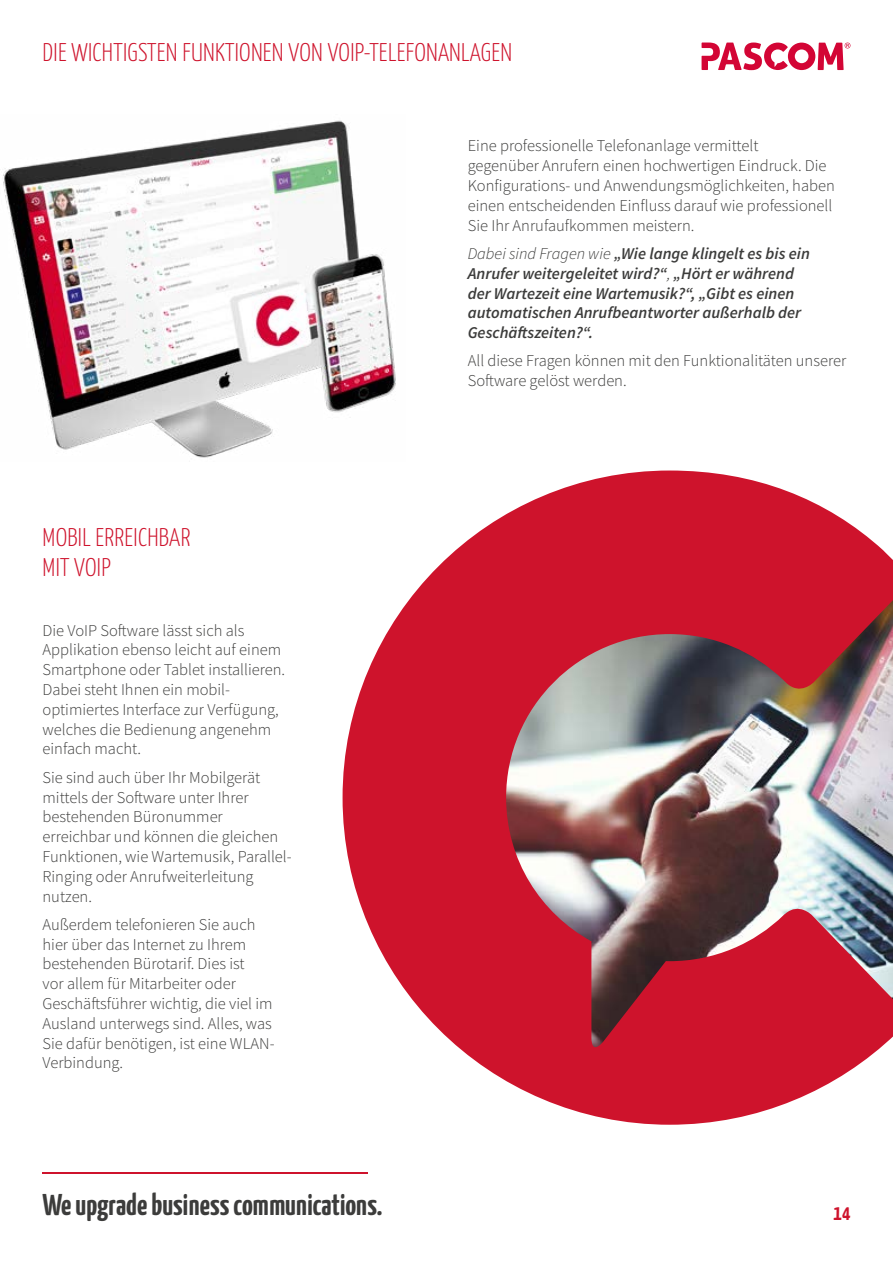
<style>
.page{position:relative;width:893px;height:1263px;background:#fff}
.page>*{position:absolute;margin:0;border:0;box-sizing:border-box;transform-origin:0 0}
.t1{font:700 30px "Yanone Kaffeesatz";color:#3c3c3b}
.t2{font:300 25.5px/30.6px "Yanone Kaffeesatz";letter-spacing:.01em;color:#ce132c}
.t3{font:700 21px "Yanone Kaffeesatz";color:#ce132c}
.t4{font:300 16.5px/19.8px "Source Sans Pro";color:#3c3c3b}
.t5{font:italic 600 16.5px/19.8px "Source Sans Pro";color:#3c3c3b}
.s1{font-weight:300}
</style>
<div class="page">
<hr style="left:43px;top:1173px;width:325px;height:1px;background:#ce132c">
<svg style="left:702px;top:43px;width:148px;height:27px"></svg>
<svg style="left:343px;top:470px;width:550px;height:655px;fill:#ce132c"></svg>
<img style="left:3px;top:120px;width:393px;height:338px">
<h2 class="t2" style="left:43px;top:36px;width:471px">DIE WICHTIGSTEN FUNKTIONEN VON VOIP-TELEFONANLAGEN</h2>
<h2 class="t2" style="left:43px;top:520px;width:149px">MOBIL ERREICHBAR<br>MIT VOIP</h2>
<p class="t4" style="left:43px;top:620px;width:244px">Die VoIP Software lässt sich als<br>Applikation ebenso leicht auf einem<br>Smartphone oder Tablet installieren.<br>Dabei steht Ihnen ein mobil&shy;optimiertes Interface zur Verfügung, welches die Bedienung angenehm einfach macht.</p>
<p class="t4" style="left:43px;top:767px;width:251px">Sie sind auch über Ihr Mobilgerät mittels der Software unter Ihrer bestehenden Büronummer erreichbar und können die gleichen<br>Funktionen, wie Wartemusik, Parallel-<br>Ringing oder Anrufweiterleitung nutzen.</p>
<p class="t4" style="left:43px;top:914px;width:234px">Außerdem telefonieren Sie auch hier über das Internet zu Ihrem bestehenden Bürotarif. Dies ist<br>vor allem für Mitarbeiter oder<br>Geschäftsführer wichtig, die viel im<br>Ausland unterwegs sind. Alles, was<br>Sie dafür benötigen, ist eine WLAN-<br>Verbindung.</p>
<h1 class="t1" style="left:43px;top:1183px;width:342px">We upgrade business communications.</h1>
<p class="t4" style="left:468px;top:136px;width:369px">Eine professionelle Telefonanlage vermittelt<br>gegenüber Anrufern einen hochwertigen Eindruck. Die Konfigurations- und Anwendungsmöglichkeiten, haben einen entscheidenden Einfluss darauf wie professionell Sie Ihr Anrufaufkommen meistern.</p>
<p class="t5" style="left:468px;top:243px;width:344px"><span class="s1">Dabei sind Fragen wie</span> „Wie lange klingelt es bis ein Anrufer weitergeleitet wird?“<span class="s1">,</span> „Hört er während der Wartezeit eine Wartemusik?“, „Gibt es einen automatischen Anrufbeantworter außerhalb der Geschäftszeiten?“.</p>
<p class="t4" style="left:468px;top:351px;width:380px">All diese Fragen können mit den Funktionalitäten unserer<br>Software gelöst werden.</p>
<p class="t3" style="left:834px;top:1198px;width:18px">14</p>
</div>
